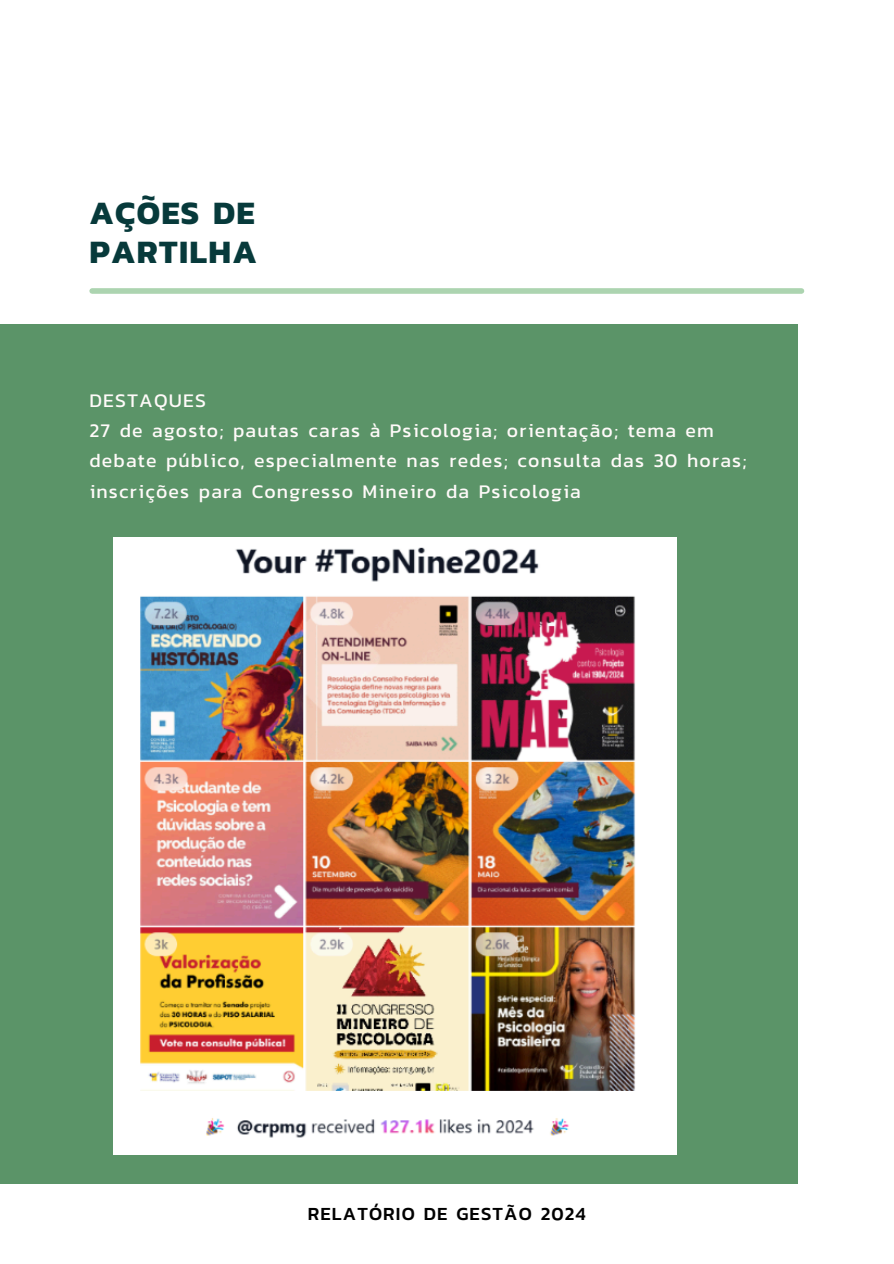
<style>
.page{position:relative;width:894px;height:1264px;background:#fff}
.page>*{position:absolute;margin:0;border:0;box-sizing:border-box;transform-origin:0 0}
.t1{font:700 33px/38.7px "Kanit";letter-spacing:.04em;color:#073a3b}
.t2{font:19.5px/30.3px "Kanit";letter-spacing:.06em;color:#fffaf9}
.t3{font:500 18.75px "Kanit";letter-spacing:.06em;color:#000}
</style>
<div class="page">
<div style="left:92px;top:288px;width:709px;height:6px;background:#acd4b0"></div>
<div style="left:0;top:323px;width:798px;height:860px;background:#5b9468"></div>
<img style="left:113px;top:537px;width:563px;height:617px">
<p class="t1" style="left:89px;top:193px;width:169px">AÇÕES DE<br>PARTILHA</p>
<h1 class="t2" style="left:89px;top:384px;width:118px">DESTAQUES</h1>
<p class="t2" style="left:89px;top:415px;width:658px">27 de agosto; pautas caras à Psicologia; orientação; tema em debate público, especialmente nas redes; consulta das 30 horas; inscrições para Congresso Mineiro da Psicologia</p>
<p class="t3" style="left:308px;top:1199px;width:279px">RELATÓRIO DE GESTÃO 2024</p>
</div>
